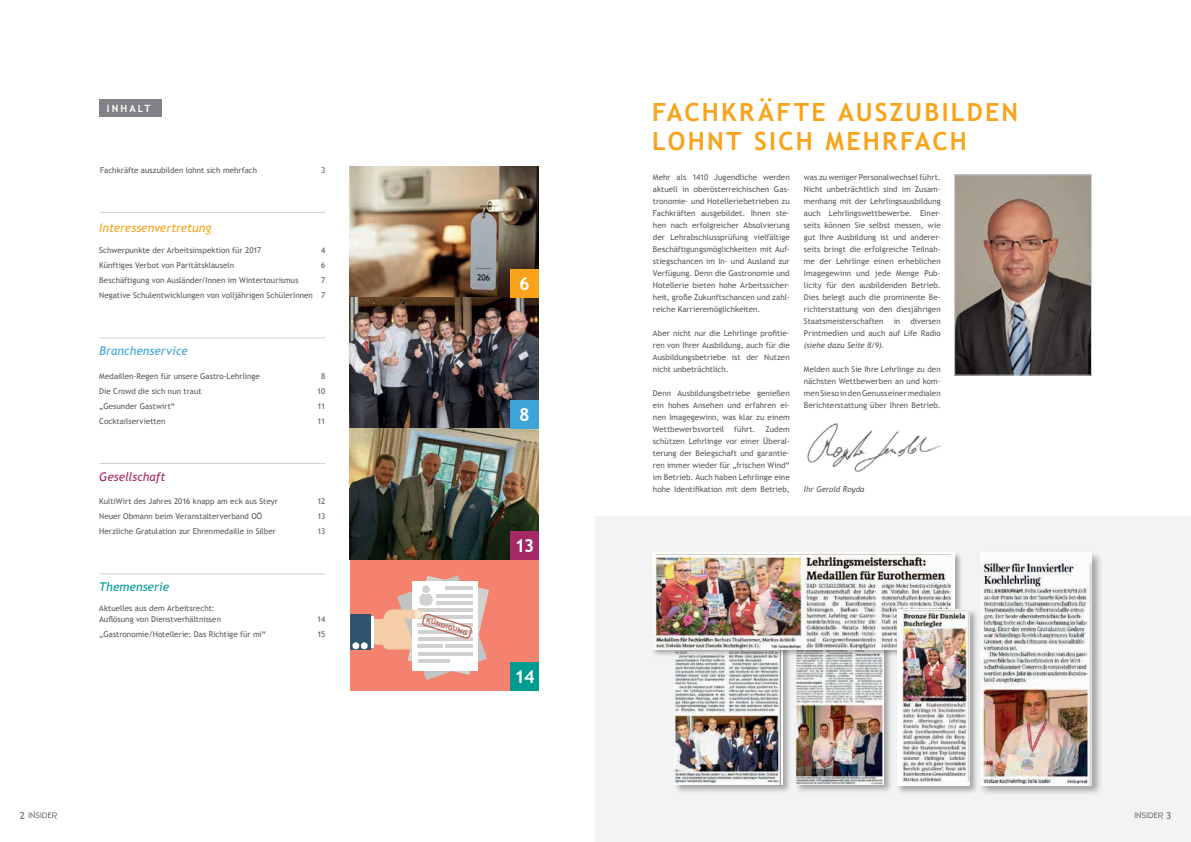
<style>
.page{position:relative;width:1191px;height:842px;background:#fff}
.page>*{position:absolute;margin:0;border:0;box-sizing:border-box;transform-origin:0 0}
.t1{font:700 25px/29px "Trebuchet MS";letter-spacing:.09em;color:#f9a31b}
.t2{font:700 18px "Trebuchet MS";color:#fff}
.t3{font:italic 12px "Trebuchet MS";letter-spacing:-.005em;color:#f9a31b}
.t4{font:italic 12px "Trebuchet MS";letter-spacing:.005em;color:#3da5d8}
.t5{font:italic 12px "Trebuchet MS";color:#a52867}
.t6{font:italic 12px "Trebuchet MS";letter-spacing:.005em;color:#009b90}
.t7{font:700 10px "Trebuchet MS";letter-spacing:.205em;color:#fff}
.t8{font:700 10px "Trebuchet MS";color:#808285}
.t9{font:8px/12px "Trebuchet MS";color:#57585a;text-align:justify}
.t10{font:italic 8px "Trebuchet MS";color:#57585a}
.t11{font:700 6.6px "Gotham";color:#ba6555}
</style>
<div class="page">
<div style="left:595px;top:517px;width:596px;height:325px;background:#f2f3f4"></div>
<div style="left:794px;top:594px;width:98px;height:200px;background:#231f20;opacity:.38"></div>
<img style="left:795px;top:658px;width:88px;height:126px">
<div style="left:673px;top:555px;width:119px;height:238px;background:#231f20;opacity:.38"></div>
<img style="left:675px;top:658px;width:107px;height:126px">
<img style="left:350px;top:167px;width:189px;height:262px">
<img style="left:350px;top:429px;width:189px;height:130px">
<div style="left:350px;top:559px;width:189px;height:131px;background:#f4826f"></div>
<div style="left:350px;top:614px;width:20px;height:36px;background:#2e546e"></div>
<svg style="left:353px;top:575px;width:136px;height:105px"></svg>
<div style="left:510px;top:269px;width:29px;height:29px;background:#f9a31b"></div>
<div style="left:510px;top:400px;width:29px;height:29px;background:#3da5d8"></div>
<div style="left:510px;top:531px;width:29px;height:28px;background:#a52867"></div>
<div style="left:510px;top:662px;width:29px;height:28px;background:#009b90"></div>
<hr style="left:99px;top:212px;width:226px;height:1px;background:#d1d2d4">
<hr style="left:99px;top:338px;width:226px;height:1px;background:#d1d2d4">
<hr style="left:99px;top:463px;width:226px;height:1px;background:#d1d2d4">
<hr style="left:99px;top:574px;width:226px;height:1px;background:#d1d2d4">
<img style="left:956px;top:177px;width:133px;height:196px">
<div style="left:954px;top:175px;width:137px;height:200px;border:1px solid #d1d2d4"></div>
<div style="left:99px;top:100px;width:63px;height:17px;background:#808285"></div>
<img style="left:807px;top:423px;width:133px;height:49px">
<div style="left:651px;top:551px;width:312px;height:107px;background:#231f20;opacity:.38"></div>
<img style="left:652px;top:553px;width:302px;height:96px">
<div style="left:978px;top:551px;width:125px;height:245px;background:#231f20;opacity:.38"></div>
<img style="left:980px;top:553px;width:111px;height:232px">
<div style="left:895px;top:608px;width:84px;height:186px;background:#231f20;opacity:.38"></div>
<img style="left:897px;top:609px;width:72px;height:176px">
<svg style="left:29px;top:811px;width:28px;height:8px"></svg>
<svg style="left:1134px;top:811px;width:29px;height:8px"></svg>
<p class="t7" style="left:107px;top:102px;width:45px">INHALT</p>
<h1 class="t1" style="left:652px;top:98px;width:367px">FACHKRÄFTE AUSZUBILDEN<br>LOHNT SICH MEHRFACH</h1>
<p class="t9" style="left:100px;top:164px;width:158px">Fachkräfte auszubilden lohnt sich mehrfach</p>
<p class="t9" style="left:321px;top:164px;width:6px">3</p>
<h3 class="t3" style="left:99px;top:220px;width:114px">Interessenvertretung</h3>
<p class="t9" style="left:99px;top:244px;width:164px">Schwerpunkte der Arbeitsinspektion für 2017</p>
<p class="t9" style="left:321px;top:244px;width:6px">4</p>
<p class="t9" style="left:99px;top:259px;width:136px">Künftiges Verbot von Paritätsklauseln</p>
<p class="t9" style="left:321px;top:259px;width:6px">6</p>
<p class="t9" style="left:99px;top:274px;width:201px">Beschäftigung von Ausländer/Innen im Wintertourismus</p>
<p class="t9" style="left:99px;top:273px;width:228px;line-height:15px;text-align:right">7<br>Negative Schulentwicklungen von volljährigen SchülerInnen 7</p>
<h3 class="t4" style="left:99px;top:344px;width:90px">Branchenservice</h3>
<p class="t9" style="left:99px;top:370px;width:162px">Medaillen-Regen für unsere Gastro-Lehrlinge</p>
<p class="t9" style="left:321px;top:370px;width:6px">8</p>
<p class="t9" style="left:99px;top:385px;width:104px">Die Crowd die sich nun traut</p>
<p class="t9" style="left:317px;top:385px;width:10px">10</p>
<p class="t9" style="left:99px;top:400px;width:77px">„Gesunder Gastwirt“</p>
<p class="t9" style="left:318px;top:400px;width:9px">11</p>
<p class="t9" style="left:99px;top:415px;width:68px">Cocktailservietten</p>
<p class="t9" style="left:318px;top:415px;width:9px">11</p>
<h3 class="t5" style="left:99px;top:469px;width:68px">Gesellschaft</h3>
<p class="t9" style="left:99px;top:495px;width:180px">KultiWirt des Jahres 2016 knapp am eck aus Steyr</p>
<p class="t9" style="left:317px;top:495px;width:10px">12</p>
<p class="t9" style="left:99px;top:510px;width:165px">Neuer Obmann beim Veranstalterverband OÖ</p>
<p class="t9" style="left:317px;top:510px;width:9px">13</p>
<p class="t9" style="left:99px;top:525px;width:178px">Herzliche Gratulation zur Ehrenmedaille in Silber</p>
<p class="t9" style="left:317px;top:525px;width:9px">13</p>
<h3 class="t6" style="left:99px;top:580px;width:71px">Themenserie</h3>
<p class="t9" style="left:99px;top:603px;width:123px;line-height:11px">Aktuelles aus dem Arbeitsrecht:<br>Auflösung von Dienstverhältnissen</p>
<p class="t9" style="left:317px;top:613px;width:10px">14</p>
<p class="t9" style="left:99px;top:628px;width:168px">„Gastronomie/Hotellerie: Das Richtige für mi“</p>
<p class="t9" style="left:317px;top:628px;width:10px">15</p>
<p class="t11" style="left:428px;top:616px;width:44px;rotate:18deg">KÜNDIGUNG</p>
<h2 class="t2" style="left:519px;top:273px;width:12px">6</h2>
<h2 class="t2" style="left:519px;top:403px;width:12px">8</h2>
<h2 class="t2" style="left:514px;top:534px;width:21px">13</h2>
<h2 class="t2" style="left:514px;top:665px;width:22px">14</h2>
<p class="t9" style="left:653px;top:171px;width:138px">Mehr als 1410 Jugendliche werden aktuell in oberösterreichischen Gas&shy;tronomie- und Hotelleriebetrieben zu Fachkräften ausgebildet. Ihnen ste&shy;hen nach erfolgreicher Absolvierung der Lehrabschlussprüfung vielfältige Beschäftigungsmöglichkeiten mit Auf&shy;stiegschancen im In- und Ausland zur Verfügung. Denn die Gastronomie und Hotellerie bieten hohe Arbeitssicher&shy;heit, große Zukunftschancen und zahl&shy;reiche Karrieremöglichkeiten.</p>
<p class="t9" style="left:653px;top:327px;width:138px">Aber nicht nur die Lehrlinge profitie&shy;ren von Ihrer Ausbildung, auch für die Ausbildungsbetriebe ist der Nutzen nicht unbeträchtlich.</p>
<p class="t9" style="left:653px;top:387px;width:138px">Denn Ausbildungsbetriebe genießen ein hohes Ansehen und erfahren ei&shy;nen Imagegewinn, was klar zu einem Wettbewerbsvorteil führt. Zudem schützen Lehrlinge vor einer Überal&shy;terung der Belegschaft und garantie&shy;ren immer wieder für „frischen Wind“ im Betrieb. Auch haben Lehrlinge eine hohe Identifikation mit dem Betrieb,</p>
<p class="t9" style="left:804px;top:171px;width:138px">was zu weniger Personalwechsel führt.<br>Nicht unbeträchtlich sind im Zusam&shy;menhang mit der Lehrlingsausbildung auch Lehrlingswettbewerbe. Einer&shy;seits können Sie selbst messen, wie gut Ihre Ausbildung ist und anderer&shy;seits bringt die erfolgreiche Teilnah&shy;me der Lehrlinge einen erheblichen Imagegewinn und jede Menge Pub&shy;licity für den ausbildenden Betrieb.<br>Dies belegt auch die prominente Be&shy;richterstattung von den diesjährigen Staatsmeisterschaften</p>
<p class="t9" style="left:804px;top:315px;width:138px;text-align:right">diversen<br>Printmedien und auch auf Life Radio</p>
<p class="t10" style="left:804px;top:340px;width:82px">(siehe dazu Seite 8/9).</p>
<p class="t9" style="left:804px;top:363px;width:138px">Melden auch Sie Ihre Lehrlinge zu den nächsten Wettbewerben an und kom&shy;men Sie so in den Genuss einer medialen Berichterstattung über Ihren Betrieb.</p>
<p class="t9" style="left:893px;top:315px;width:8px">in</p>
<p class="t10" style="left:804px;top:484px;width:62px">Ihr Gerold Royda</p>
<p class="t8" style="left:19px;top:809px;width:7px">2</p>
<p class="t8" style="left:1165px;top:809px;width:7px">3</p>
</div>
